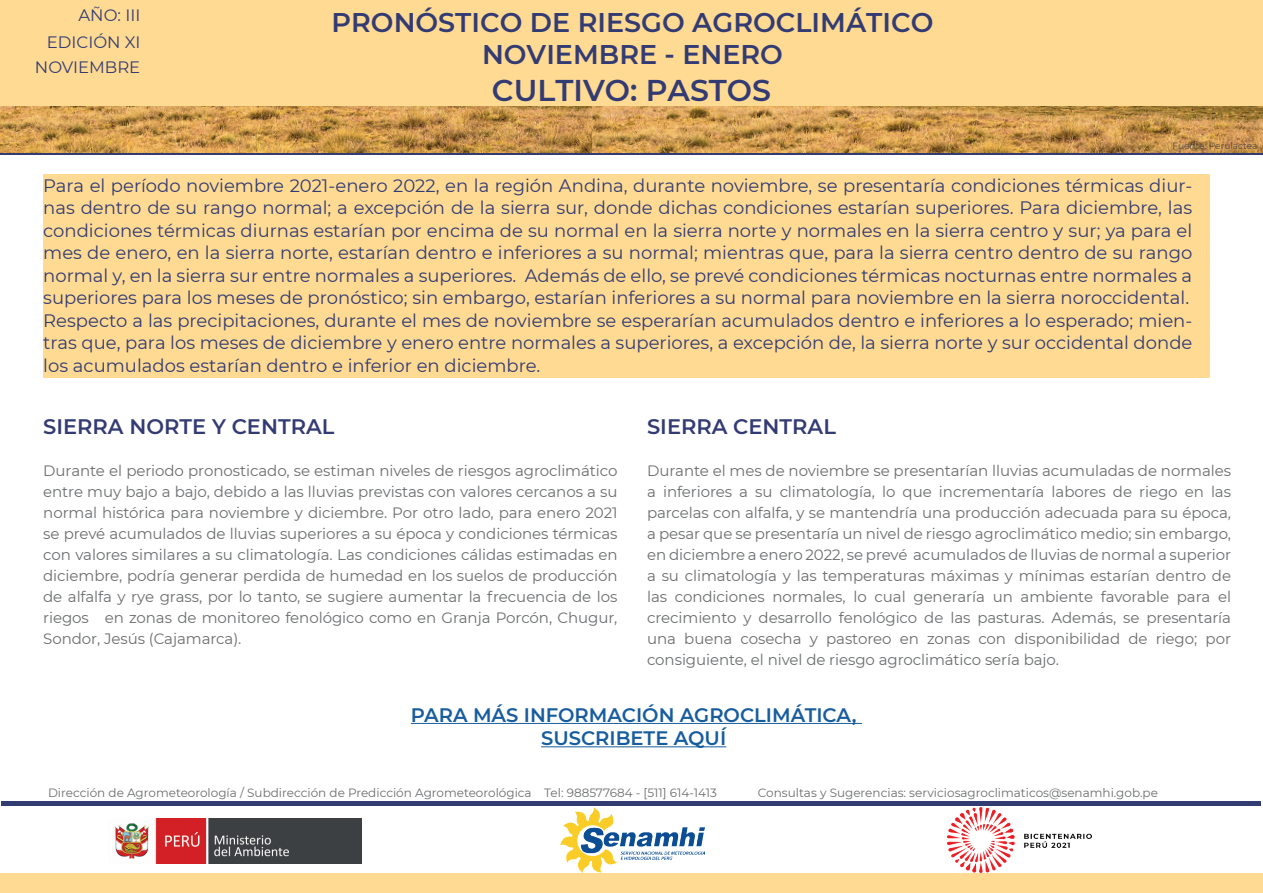
<style>
.page{position:relative;width:1263px;height:893px;background:#fff}
.page>*{position:absolute;margin:0;border:0;box-sizing:border-box;transform-origin:0 0}
.t1{font:600 30px "Montserrat";color:#333b73}
.t2{font:600 27px/32.4px "Montserrat";color:#333b73;text-align:center}
.t3{font:600 21px "Montserrat";color:#333b73}
.t4{font:600 19.5px/23.4px "Montserrat";color:#175d9e;text-align:center}
.t5{font:18px/22.5px "Montserrat";color:#333b73}
.t6{font:16.5px/27px "Montserrat";color:#333b73;text-align:right}
.t7{font:15px/21px "Montserrat";letter-spacing:-.005em;color:#6b6d6f;text-align:justify}
.t8{font:12px "Montserrat";color:#6b6d6f}
.t9{font:9px "Montserrat";color:#504845}
</style>
<div class="page">
<div style="left:0;top:0;width:1263px;height:155px;background:#feda93"></div>
<svg style="left:0;top:152px;width:1263px;height:3px;background:#645964"></svg>
<div style="left:43px;top:175px;width:1166px;height:203px;background:#feda93"></div>
<div style="left:0;top:873px;width:1263px;height:20px;background:#feda93"></div>
<div style="left:1px;top:801px;width:1260px;height:5px;background:#333b73"></div>
<img style="left:0;top:107px;width:1263px;height:45px">
<img style="left:114px;top:818px;width:247px;height:46px">
<img style="left:561px;top:807px;width:143px;height:66px">
<img style="left:947px;top:808px;width:145px;height:64px">
<hr style="left:411px;top:723px;width:451px;height:1px;background:#175d9e">
<hr style="left:541px;top:746px;width:185px;height:1px;background:#175d9e">
<p class="t6" style="left:47px;top:1px;width:95px">AÑO: III<br>EDICIÓN XI</p>
<p class="t6" style="left:35px;top:53px;width:107px">NOVIEMBRE</p>
<h2 class="t2" style="left:332px;top:5px;width:603px">PRONÓSTICO DE RIESGO AGROCLIMÁTICO<br>NOVIEMBRE - ENERO</h2>
<h1 class="t1" style="left:492px;top:69px;width:281px">CULTIVO: PASTOS</h1>
<p class="t9" style="left:1172px;top:140px;width:86px">Fuente: Perulactea</p>
<p class="t5" style="left:43px;top:174px;width:1151px">Para el período noviembre 2021-enero 2022, en la región Andina, durante noviembre, se presentaría condiciones térmicas diur&shy;nas dentro de su rango normal; a excepción de la sierra sur, donde dichas condiciones estarían superiores. Para diciembre, las condiciones térmicas diurnas estarían por encima de su normal en la sierra norte y normales en la sierra centro y sur; ya para el mes de enero, en la sierra norte, estarían dentro e inferiores a su normal; mientras que, para la sierra centro dentro de su rango normal y, en la sierra sur entre normales a superiores. Además de ello, se prevé condiciones térmicas nocturnas entre normales a superiores para los meses de pronóstico; sin embargo, estarían inferiores a su normal para noviembre en la sierra noroccidental.<br>Respecto a las precipitaciones, durante el mes de noviembre se esperarían acumulados dentro e inferiores a lo esperado; mien&shy;tras que, para los meses de diciembre y enero entre normales a superiores, a excepción de, la sierra norte y sur occidental donde los acumulados estarían dentro e inferior en diciembre.</p>
<h3 class="t3" style="left:43px;top:411px;width:293px">SIERRA NORTE Y CENTRAL</h3>
<p class="t7" style="left:43px;top:459px;width:576px">Durante el periodo pronosticado, se estiman niveles de riesgos agroclimático entre muy bajo a bajo, debido a las lluvias previstas con valores cercanos a su normal histórica para noviembre y diciembre. Por otro lado, para enero 2021 se prevé acumulados de lluvias superiores a su época y condiciones térmicas con valores similares a su climatología. Las condiciones cálidas estimadas en diciembre, podría generar perdida de humedad en los suelos de producción de alfalfa y rye grass, por lo tanto, se sugiere aumentar la frecuencia de los riegos en zonas de monitoreo fenológico como en Granja Porcón, Chugur, Sondor, Jesús (Cajamarca).</p>
<h3 class="t3" style="left:647px;top:411px;width:190px">SIERRA CENTRAL</h3>
<p class="t7" style="left:647px;top:459px;width:585px">Durante el mes de noviembre se presentarían lluvias acumuladas de normales a inferiores a su climatología, lo que incrementaría labores de riego en las parcelas con alfalfa, y se mantendría una producción adecuada para su época, a pesar que se presentaría un nivel de riesgo agroclimático medio; sin embargo, en diciembre a enero 2022, se prevé acumulados de lluvias de normal a superior a su climatología y las temperaturas máximas y mínimas estarían dentro de las condiciones normales, lo cual generaría un ambiente favorable para el crecimiento y desarrollo fenológico de las pasturas. Además, se presentaría una buena cosecha y pastoreo en zonas con disponibilidad de riego; por consiguiente, el nivel de riesgo agroclimático sería bajo.</p>
<h3 class="t4" style="left:411px;top:702px;width:447px">PARA MÁS INFORMACIÓN AGROCLIMÁTICA,<br>SUSCRIBETE AQUÍ</h3>
<p class="t8" style="left:48px;top:784px;width:670px">Dirección de Agrometeorología / Subdirección de Predicción Agrometeorológica Tel: 988577684 - [511] 614-1413</p>
<p class="t8" style="left:758px;top:784px;width:402px">Consultas y Sugerencias: serviciosagroclimaticos@senamhi.gob.pe</p>
</div>
